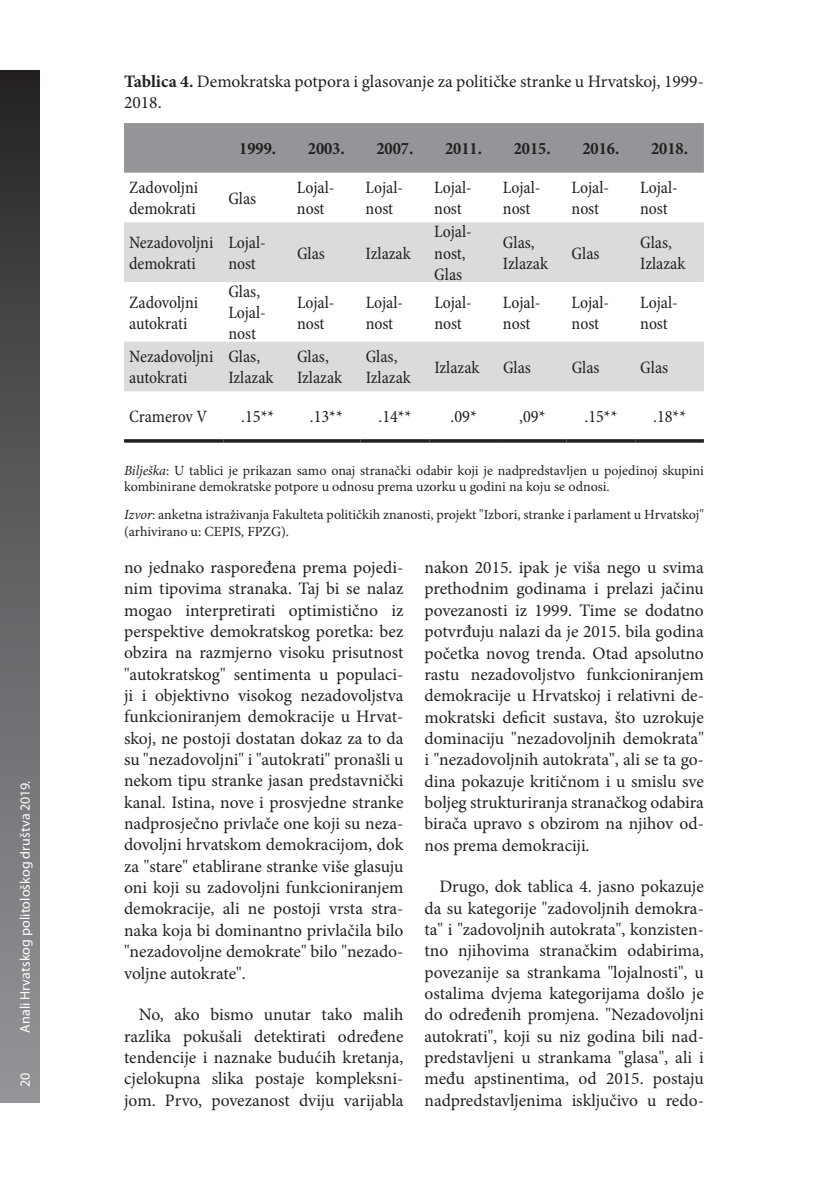
<style>
.page{position:relative;width:828px;height:1180px;background:#fff}
.page>*{position:absolute;margin:0;border:0;box-sizing:border-box;transform-origin:0 0}
.t1{font:17.5px/21.3px "Minion Pro";color:#231f20;text-align:justify}
.t2{font:condensed 17.5px/21px "Minion Pro";color:#231f20}
.t3{font:700 condensed 17.5px "Minion Pro";color:#231f20}
.t4{font:14px/16.8px "Minion Pro";letter-spacing:-.005em;color:#231f20}
.t5{font:14px "Myriad Pro";letter-spacing:-.005em;color:#fff}
.s1{font-weight:700}
.s2{font-style:italic}
</style>
<div class="page">
<div style="left:0;top:70px;width:40px;height:1032px;background:linear-gradient(to bottom,#292728,#979a9d)"></div>
<div style="left:124px;top:123px;width:580px;height:50px;background:#939598"></div>
<svg style="left:124px;top:222px;width:580px;height:169px;fill:#dadbdb"></svg>
<svg style="left:124px;top:439px;width:99px;height:4px"></svg>
<svg style="left:223px;top:439px;width:69px;height:4px"></svg>
<svg style="left:292px;top:439px;width:68px;height:4px"></svg>
<svg style="left:360px;top:439px;width:69px;height:4px"></svg>
<svg style="left:429px;top:439px;width:69px;height:4px"></svg>
<svg style="left:498px;top:439px;width:68px;height:4px"></svg>
<svg style="left:566px;top:439px;width:69px;height:4px"></svg>
<svg style="left:635px;top:439px;width:69px;height:4px"></svg>
<p class="t5" style="left:16px;top:1087px;width:308px;rotate:-90deg">20 Anali Hrvatskog politološkog društva 2019.</p>
<p class="t1" style="left:124px;top:71px;width:581px"><span class="s1">Tablica 4.</span> Demokratska potpora i glasovanje za političke stranke u Hrvatskoj, 1999-<br>2018.</p>
<p class="t3" style="left:239px;top:137px;width:38px">1999.</p>
<p class="t3" style="left:308px;top:137px;width:38px">2003.</p>
<p class="t3" style="left:376px;top:137px;width:38px">2007.</p>
<p class="t3" style="left:445px;top:137px;width:38px">2011.</p>
<p class="t3" style="left:514px;top:137px;width:38px">2015.</p>
<p class="t3" style="left:582px;top:137px;width:38px">2016.</p>
<p class="t3" style="left:651px;top:137px;width:38px">2018.</p>
<p class="t2" style="left:129px;top:177px;width:71px">Zadovoljni demokrati</p>
<p class="t2" style="left:228px;top:188px;width:29px">Glas</p>
<p class="t2" style="left:297px;top:177px;width:39px">Lojal&shy;nost</p>
<p class="t2" style="left:365px;top:177px;width:39px">Lojal&shy;nost</p>
<p class="t2" style="left:434px;top:177px;width:39px">Lojal&shy;nost</p>
<p class="t2" style="left:503px;top:177px;width:39px">Lojal&shy;nost</p>
<p class="t2" style="left:571px;top:177px;width:39px">Lojal&shy;nost</p>
<p class="t2" style="left:640px;top:177px;width:39px">Lojal&shy;nost</p>
<p class="t2" style="left:129px;top:232px;width:86px">Nezadovoljni demokrati</p>
<p class="t2" style="left:228px;top:232px;width:39px">Lojal&shy;nost</p>
<p class="t2" style="left:297px;top:243px;width:29px">Glas</p>
<p class="t2" style="left:365px;top:243px;width:47px">Izlazak</p>
<p class="t2" style="left:434px;top:222px;width:39px">Lojal&shy;nost,<br>Glas</p>
<p class="t2" style="left:503px;top:232px;width:47px">Glas,<br>Izlazak</p>
<p class="t2" style="left:571px;top:243px;width:29px">Glas</p>
<p class="t2" style="left:640px;top:232px;width:47px">Glas,<br>Izlazak</p>
<p class="t2" style="left:129px;top:292px;width:71px">Zadovoljni autokrati</p>
<p class="t2" style="left:228px;top:281px;width:39px">Glas,<br>Lojal&shy;nost</p>
<p class="t2" style="left:297px;top:292px;width:39px">Lojal&shy;nost</p>
<p class="t2" style="left:365px;top:292px;width:39px">Lojal&shy;nost</p>
<p class="t2" style="left:434px;top:292px;width:39px">Lojal&shy;nost</p>
<p class="t2" style="left:503px;top:292px;width:39px">Lojal&shy;nost</p>
<p class="t2" style="left:571px;top:292px;width:39px">Lojal&shy;nost</p>
<p class="t2" style="left:640px;top:292px;width:39px">Lojal&shy;nost</p>
<p class="t2" style="left:129px;top:346px;width:86px">Nezadovoljni autokrati</p>
<p class="t2" style="left:228px;top:346px;width:47px">Glas,<br>Izlazak</p>
<p class="t2" style="left:297px;top:346px;width:47px">Glas,<br>Izlazak</p>
<p class="t2" style="left:365px;top:346px;width:47px">Glas,<br>Izlazak</p>
<p class="t2" style="left:434px;top:357px;width:47px">Izlazak</p>
<p class="t2" style="left:503px;top:357px;width:29px">Glas</p>
<p class="t2" style="left:571px;top:357px;width:29px">Glas</p>
<p class="t2" style="left:640px;top:357px;width:29px">Glas</p>
<p class="t2" style="left:129px;top:407px;width:80px">Cramerov V</p>
<p class="t2" style="left:241px;top:407px;width:34px">.15**</p>
<p class="t2" style="left:310px;top:407px;width:34px">.13**</p>
<p class="t2" style="left:378px;top:407px;width:34px">.14**</p>
<p class="t2" style="left:450px;top:407px;width:28px">.09*</p>
<p class="t2" style="left:519px;top:407px;width:28px">,09*</p>
<p class="t2" style="left:584px;top:407px;width:34px">.15**</p>
<p class="t2" style="left:653px;top:407px;width:34px">.18**</p>
<p class="t4" style="left:124px;top:462px;width:581px"><span class="s2">Bilješka</span>: U tablici je prikazan samo onaj stranački odabir koji je nadpredstavljen u pojedinoj skupini kombinirane demokratske potpore u odnosu prema uzorku u godini na koju se odnosi.</p>
<p class="t4" style="left:124px;top:506px;width:581px"><span class="s2">Izvor</span>: anketna istraživanja Fakulteta političkih znanosti, projekt "Izbori, stranke i parlament u Hrvatskoj" (arhivirano u: CEPIS, FPZG).</p>
<p class="t1" style="left:124px;top:557px;width:281px">no jednako raspoređena prema pojedi&shy;nim tipovima stranaka. Taj bi se nalaz mogao interpretirati optimistično iz perspektive demokratskog poretka: bez obzira na razmjerno visoku prisutnost "autokratskog" sentimenta u populaci&shy;ji i objektivno visokog nezadovoljstva funkcioniranjem demokracije u Hrvat&shy;skoj, ne postoji dostatan dokaz za to da su "nezadovoljni" i "autokrati" pronašli u nekom tipu stranke jasan predstavnički kanal. Istina, nove i prosvjedne stranke nadprosječno privlače one koji su neza&shy;dovoljni hrvatskom demokracijom, dok za "stare" etablirane stranke više glasuju oni koji su zadovoljni funkcioniranjem demokracije, ali ne postoji vrsta stra&shy;naka koja bi dominantno privlačila bilo "nezadovoljne demokrate" bilo "nezado&shy;voljne autokrate".</p>
<p class="t1" style="left:124px;top:1004px;width:281px;text-indent:15px">No, ako bismo unutar tako malih razlika pokušali detektirati određene tendencije i naznake budućih kretanja, cjelokupna slika postaje kompleksni&shy;jom. Prvo, povezanost dviju varijabla</p>
<p class="t1" style="left:424px;top:557px;width:281px">nakon 2015. ipak je viša nego u svima prethodnim godinama i prelazi jačinu povezanosti iz 1999. Time se dodatno potvrđuju nalazi da je 2015. bila godina početka novog trenda. Otad apsolutno rastu nezadovoljstvo funkcioniranjem demokracije u Hrvatskoj i relativni de&shy;mokratski deficit sustava, što uzrokuje dominaciju "nezadovoljnih demokrata" i "nezadovoljnih autokrata", ali se ta go&shy;dina pokazuje kritičnom i u smislu sve boljeg strukturiranja stranačkog odabira birača upravo s obzirom na njihov od&shy;nos prema demokraciji.</p>
<p class="t1" style="left:424px;top:876px;width:281px;text-indent:15px">Drugo, dok tablica 4. jasno pokazuje da su kategorije "zadovoljnih demokra&shy;ta" i "zadovoljnih autokrata", konzisten&shy;tno njihovima stranačkim odabirima, povezanije sa strankama "lojalnosti", u ostalima dvjema kategorijama došlo je do određenih promjena. "Nezadovoljni autokrati", koji su niz godina bili nad&shy;predstavljeni u strankama "glasa", ali i među apstinentima, od 2015. postaju nadpredstavljenima isključivo u redo-</p>
</div>
